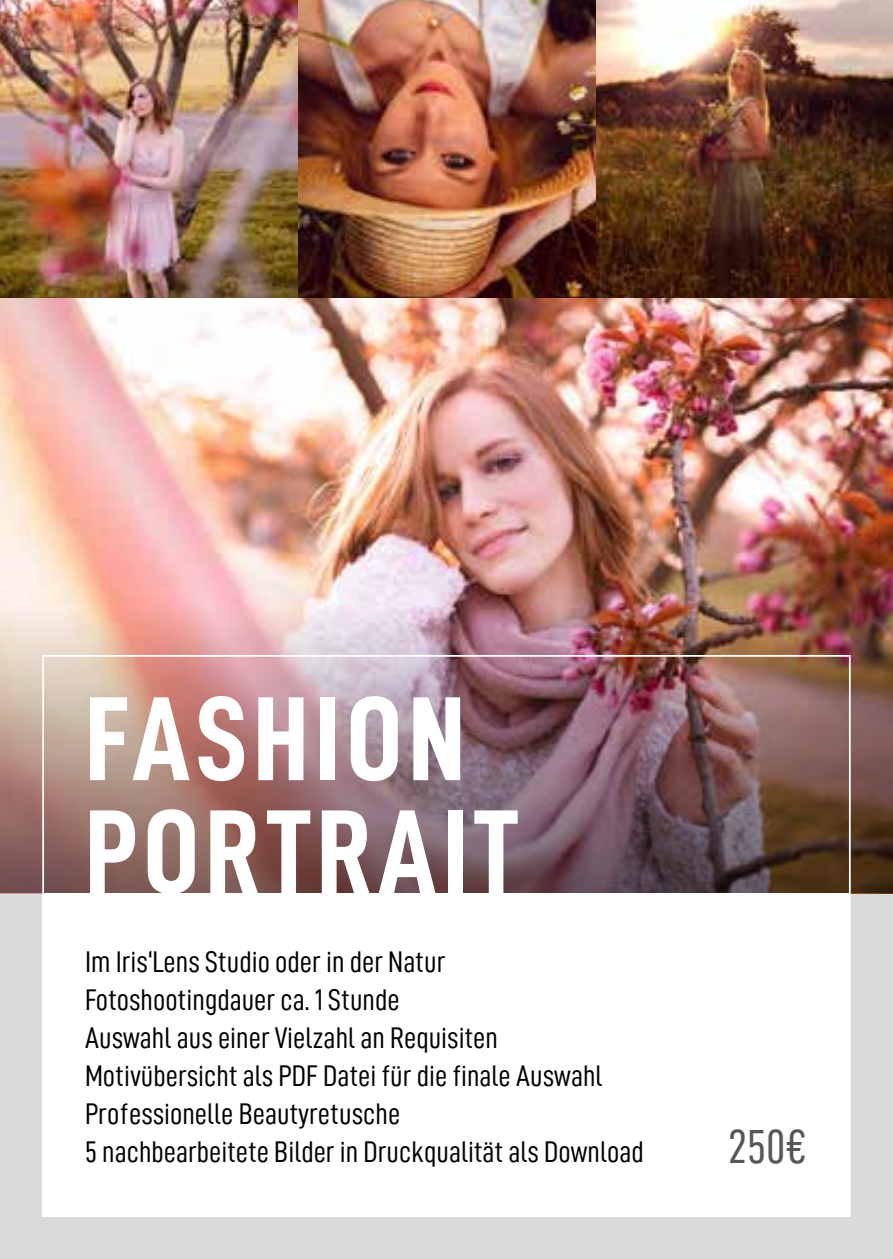
<style>
.page{position:relative;width:893px;height:1259px;background:#dadada}
.page>*{position:absolute;margin:0;border:0;box-sizing:border-box;transform-origin:0 0}
.t1{font:120px/113.1px "D DIN Condensed Bold";letter-spacing:.05em;color:#fff}
.t2{font:48px "D DIN Condensed";color:#575756}
.t3{font:30px/38.1px "D DIN Condensed";color:#000}
</style>
<div class="page">
<img style="left:0;top:0;width:893px;height:595px">
<img style="left:0;top:595px;width:893px;height:298px">
<div style="left:43px;top:893px;width:807px;height:323px;background:#fff"></div>
<h1 class="t1" style="left:85px;top:680px;width:435px">FASHION<br>PORTRAIT</h1>
<p class="t3" style="left:85px;top:942px;width:560px">Im Iris‘Lens Studio oder in der Natur<br>Fotoshootingdauer ca. 1 Stunde<br>Auswahl aus einer Vielzahl an Requisiten Motivübersicht als PDF Datei für die finale Auswahl Professionelle Beautyretusche<br>5 nachbearbeitete Bilder in Druckqualität als Download</p>
<h2 class="t2" style="left:728px;top:1120px;width:81px">250€</h2>
</div>
